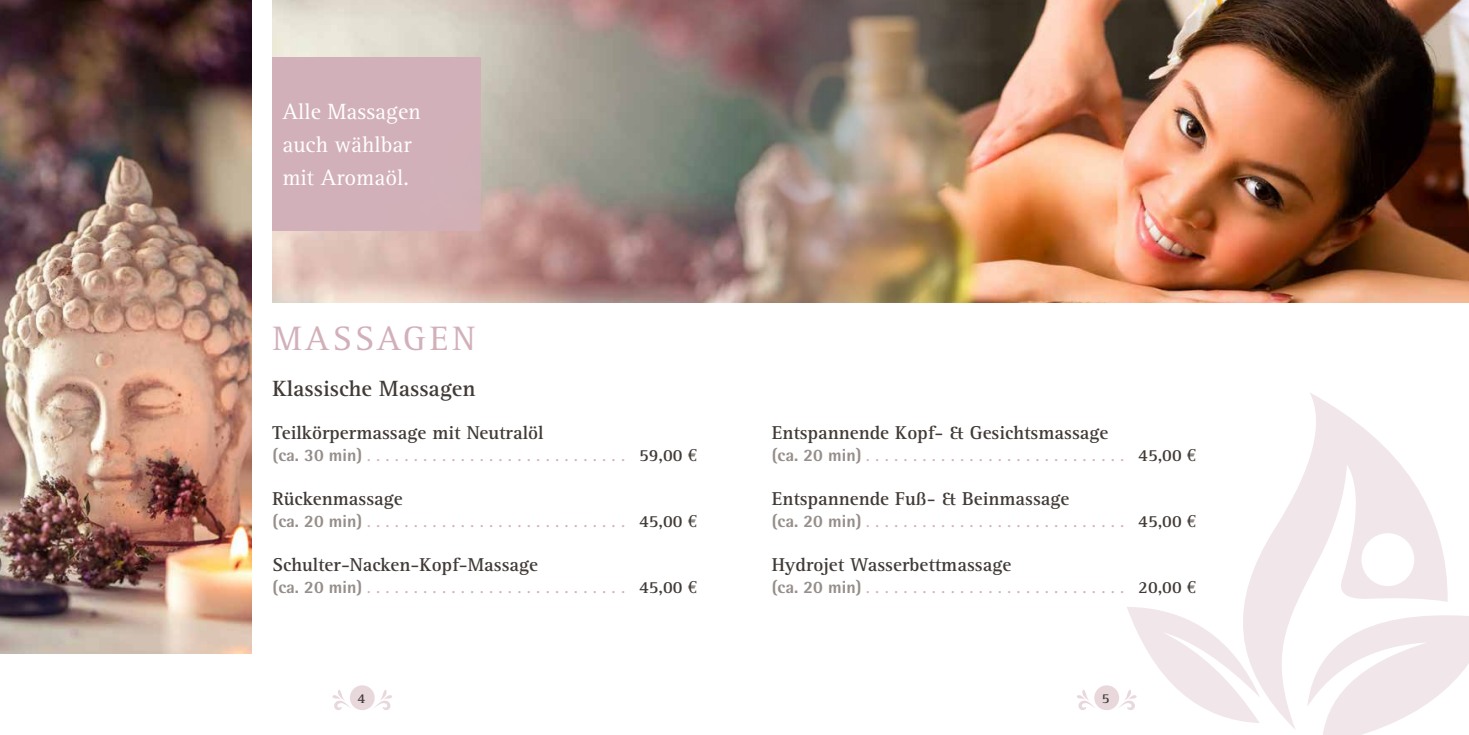
<style>
.page{position:relative;width:1469px;height:735px;background:#fff}
.page>*{position:absolute;margin:0;border:0;box-sizing:border-box;transform-origin:0 0}
.t1{font:35px "Rotis Serif";letter-spacing:.1em;color:#d2b0b9}
.t2{font:22.75px/33.2px "Rotis Serif";color:#fff}
.t3{font:700 22.75px "Rotis Serif";color:#413a36}
.t4{font:700 19.25px "Rotis Serif";color:#413a36}
.t5{font:17.5px "Rotis Serif";color:#d2b0b9}
.t6{font:700 14px "Rotis Serif";color:#413a36}
.s1{font-family:"Rotis Semi Sans";font-weight:800;color:#958e8a}
.s2{font-weight:700;color:#413a36}
.s3{font-family:"Euro Serif";color:#413a36}
</style>
<div class="page">
<svg style="left:1127px;top:393px;width:341px;height:341px"></svg>
<img style="left:272px;top:0;width:462px;height:303px">
<img style="left:735px;top:0;width:733px;height:303px">
<img style="left:0;top:0;width:251px;height:652px">
<div style="left:272px;top:57px;width:209px;height:174px;background:#d2b0b9"></div>
<div style="left:350px;top:685px;width:25px;height:24px;background:#e8d8dc;border-radius:50%"></div>
<div style="left:1094px;top:685px;width:25px;height:24px;background:#e8d8dc;border-radius:50%"></div>
<svg style="left:372px;top:690px;width:20px;height:20px"></svg>
<svg style="left:1116px;top:689px;width:20px;height:21px"></svg>
<svg style="left:332px;top:690px;width:20px;height:20px"></svg>
<svg style="left:1077px;top:690px;width:19px;height:20px"></svg>
<h2 class="t2" style="left:282px;top:95px;width:140px">Alle Massagen auch wählbar mit Aromaöl.</h2>
<h1 class="t1" style="left:272px;top:318px;width:204px">MASSAGEN</h1>
<h2 class="t3" style="left:272px;top:374px;width:204px">Klassische Massagen</h2>
<p class="t4" style="left:272px;top:421px;width:272px">Teilkörpermassage mit Neutralöl</p>
<p class="t5" style="left:272px;top:445px;width:426px"><span class="s1">(ca. 30 min)</span> . . . . . . . . . . . . . . . . . . . . . . . . . . . . <span class="s2">59,00</span> <span class="s3">€</span></p>
<p class="t4" style="left:272px;top:487px;width:132px">Rückenmassage</p>
<p class="t5" style="left:272px;top:511px;width:426px"><span class="s1">(ca. 20 min)</span> . . . . . . . . . . . . . . . . . . . . . . . . . . . . <span class="s2">45,00</span> <span class="s3">€</span></p>
<p class="t4" style="left:272px;top:552px;width:267px">Schulter-Nacken-Kopf-Massage</p>
<p class="t5" style="left:272px;top:576px;width:426px"><span class="s1">(ca. 20 min)</span> . . . . . . . . . . . . . . . . . . . . . . . . . . . . <span class="s2">45,00</span> <span class="s3">€</span></p>
<p class="t4" style="left:771px;top:421px;width:338px">Entspannende Kopf- &amp; Gesichtsmassage</p>
<p class="t5" style="left:771px;top:445px;width:426px"><span class="s1">(ca. 20 min)</span> . . . . . . . . . . . . . . . . . . . . . . . . . . . . <span class="s2">45,00</span> <span class="s3">€</span></p>
<p class="t4" style="left:771px;top:487px;width:299px">Entspannende Fuß- &amp; Beinmassage</p>
<p class="t5" style="left:771px;top:511px;width:426px"><span class="s1">(ca. 20 min)</span> . . . . . . . . . . . . . . . . . . . . . . . . . . . . <span class="s2">45,00</span> <span class="s3">€</span></p>
<p class="t4" style="left:771px;top:552px;width:241px">Hydrojet Wasserbettmassage</p>
<p class="t5" style="left:771px;top:576px;width:426px"><span class="s1">(ca. 20 min)</span> . . . . . . . . . . . . . . . . . . . . . . . . . . . . <span class="s2">20,00</span> <span class="s3">€</span></p>
<p class="t6" style="left:357px;top:689px;width:9px">4</p>
<p class="t6" style="left:1101px;top:689px;width:9px">5</p>
</div>
